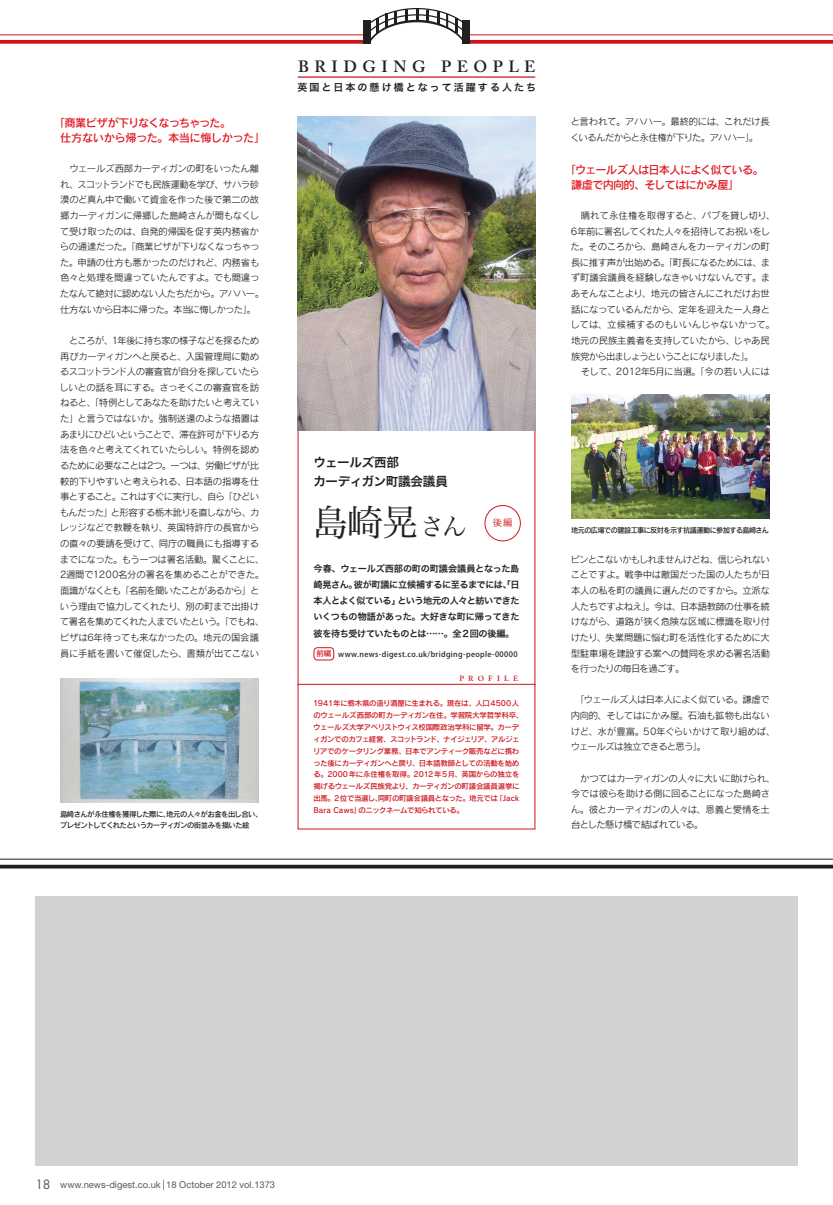
<style>
.page{position:relative;width:833px;height:1205px;background:#fff}
.page>*{position:absolute;margin:0;border:0;box-sizing:border-box;transform-origin:0 0}
.ノーマル{font:36.25px "Hira Min Pro W3";color:#231f20}
.t1{font:600 16.25px "Adobe Caslon Pro";letter-spacing:.335em;color:#231f20}
.ノーマル-2{font:12.5px "Hira Kaku Pro N W6";letter-spacing:-.025em;color:#231f20}
.t2{font:12.5px "Futura";color:#57585a}
.interviewer{font:11.25px "Rodin CID DB";letter-spacing:-.065em;color:#e21a21}
.interviewer-2{font:11.25px "Rodin CID DB";letter-spacing:-.045em;color:#e21a21}
.interviewer-3{font:11.25px "Rodin CID DB";letter-spacing:-.09em;color:#e21a21}
.t3{font:10px "Hira Kaku Pro N W6";letter-spacing:.205em;color:#231f20}
.body{font:9.38px/15.6px "Rodin CID M";letter-spacing:-.04em;color:#231f20}
.t4{font:9.38px "Helvetica Neue";color:#57585a}
.body-2{font:9.38px "Rodin CID M";letter-spacing:-.02em;color:#231f20}
.t5{font:9.38px "Hira Kaku Pro N W3";color:#cd151d}
.ノーマル-3{font:9.12px/16.2px "Hira Kaku Pro W6";letter-spacing:-.035em;color:#231f20;text-align:justify}
.t6{font:7.5px/11.9px "Rodin CID DB";letter-spacing:-.045em;color:#cd151d}
.t7{font:7.5px/10.6px "Rodin CID DB";letter-spacing:-.07em;color:#231f20}
.t8{font:500 7.5px "Koz Go Pro";letter-spacing:.05em;color:#231f20}
.t9{font:7.5px "Rodin CID DB";letter-spacing:-.07em;color:#231f20;scale:.95 1}
.t10{font:600 7.5px "Adobe Caslon Pro";letter-spacing:.55em;color:#cd151d}
.t11{font:500 7.5px "Koz Go Pro";color:#cd151d}
.s1{font-size:25px}
</style>
<div class="page">
<svg style="left:0;top:40px;width:833px;height:4px;background:#d0252c"></svg>
<hr style="left:0;top:35px;width:833px;height:1px;background:#cd151d">
<hr style="left:0;top:859px;width:833px;height:1px;background:#231f20">
<div style="left:35px;top:896px;width:762px;height:270px;background:#d1d2d4"></div>
<div style="left:364px;top:20px;width:7px;height:24px;background:#231f20"></div>
<div style="left:463px;top:20px;width:7px;height:24px;background:#231f20"></div>
<svg style="left:371px;top:8px;width:92px;height:36px"></svg>
<hr style="left:455px;top:18px;width:3px;height:15px;background:#231f20">
<div style="left:484px;top:505px;width:36px;height:36px;border:1px solid #cd151d;border-radius:50%"></div>
<hr style="left:298px;top:76px;width:237px;height:2px;background:#cd151d">
<img style="left:60px;top:679px;width:199px;height:124px">
<img style="left:571px;top:395px;width:198px;height:124px">
<hr style="left:0;top:865px;width:833px;height:3px;background:#231f20">
<hr style="left:298px;top:431px;width:1px;height:254px;background:#cd151d">
<hr style="left:534px;top:431px;width:1px;height:254px;background:#cd151d">
<img style="left:298px;top:117px;width:237px;height:313px">
<div style="left:298px;top:684px;width:237px;height:145px;border:1px solid #cd151d"></div>
<div style="left:314px;top:647px;width:20px;height:13px;border:1px solid #cd151d;border-radius:4px"></div>
<p class="interviewer-3" style="left:54px;top:115px;width:179px">「商業ビザが下りなくなっちゃった。</p>
<p class="interviewer-2" style="left:60px;top:131px;width:207px">仕方ないから帰った。本当に悔しかった」</p>
<p class="body" style="left:60px;top:160px;width:206px">　ウェールズ西部カーディガンの町をいったん離れ、スコットランドでも民族運動を学び、サハラ砂漠のど真ん中で働いて資金を作った後で第二の故郷カーディガンに帰郷した島崎さんが間もなくして受け取ったのは、自発的帰国を促す英内務省からの通達だった。「商業ビザが下りなくなっちゃった。申請の仕方も悪かったのだけれど、内務省も色々と処理を間違っていたんですよ。でも間違ったなんて絶対に認めない人たちだから。アハハー。仕方ないから日本に帰った。本当に悔しかった」。</p>
<p class="body" style="left:60px;top:332px;width:206px">　ところが、1年後に持ち家の様子などを探るため再びカーディガンへと戻ると、入国管理局に勤めるスコットランド人の審査官が自分を探していたらしいとの話を耳にする。さっそくこの審査官を訪ねると、「特例としてあなたを助けたいと考えていた」と言うではないか。強制送還のような措置はあまりにひどいということで、滞在許可が下りる方法を色々と考えてくれていたらしい。特例を認めるために必要なことは2つ。一つは、労働ビザが比較的下りやすいと考えられる、日本語の指導を仕事とすること。これはすぐに実行し、自ら「ひどいもんだった」と形容する栃木訛りを直しながら、カレッジなどで教鞭を執り、英国特許庁の長官からの直々の要請を受けて、同庁の職員にも指導するまでになった。もう一つは署名活動。驚くことに、<br>2週間で1200名分の署名を集めることができた。面識がなくとも「名前を聞いたことがあるから」という理由で協力してくれたり、別の町まで出掛けて署名を集めてくれた人までいたという。「でもね、ビザは6年待っても来なかったの。地元の国会議員に手紙を書いて催促したら、書類が出てこない</p>
<p class="t7" style="left:60px;top:809px;width:204px">島崎さんが永住権を獲得した際に、地元の人々がお金を出し合い、プレゼントしてくれたというカーディガンの街並みを描いた絵</p>
<p class="t1" style="left:298px;top:56px;width:239px">BRIDGING PEOPLE</p>
<p class="t3" style="left:297px;top:78px;width:240px">英国と日本の懸け橋となって活躍する人たち</p>
<p class="ノーマル-2" style="left:313px;top:451px;width:87px">ウェールズ西部</p>
<p class="ノーマル-2" style="left:313px;top:470px;width:136px">カーディガン町議会議員</p>
<p class="ノーマル" style="left:312px;top:491px;width:157px">島崎晃<span class="s1">さん</span></p>
<p class="t5" style="left:493px;top:514px;width:21px">後編</p>
<p class="ノーマル-3" style="left:313px;top:559px;width:208px">今春、ウェールズ西部の町の町議会議員となった島崎晃さん。彼が町議に立候補するに至るまでには、「日本人とよく似ている」という地元の人々と紡いできたいくつもの物語があった。大好きな町に帰ってきた彼を待ち受けていたものとは……。全2回の後編。</p>
<p class="t11" style="left:316px;top:649px;width:16px">前編</p>
<p class="t8" style="left:338px;top:649px;width:181px">www.news-digest.co.uk/bridging-people-00000</p>
<p class="t10" style="left:459px;top:674px;width:60px">PROFILE</p>
<p class="t6" style="left:313px;top:697px;width:212px">1941年に栃木県の造り酒屋に生まれる。現在は、人口4500人のウェールズ西部の町カーディガン在住。学習院大学哲学科卒、ウェールズ大学アベリストウィス校国際政治学科に留学。カーディガンでのカフェ経営、スコットランド、ナイジェリア、アルジェリアでのケータリング業務、日本でアンティーク販売などに携わった後にカーディガンへと戻り、日本語教師としての活動を始める。2000年に永住権を取得。2012年5月、英国からの独立を掲げるウェールズ民族党より、カーディガンの町議会議員選挙に出馬。2位で当選し、同町の町議会議員となった。地元では「Jack Bara Caws」のニックネームで知られている。</p>
<p class="body" style="left:570px;top:114px;width:201px">と言われて。アハハー。最終的には、これだけ長くいるんだからと永住権が下りた。アハハー」。</p>
<p class="interviewer" style="left:565px;top:162px;width:200px">「ウェールズ人は日本人によく似ている。</p>
<p class="interviewer" style="left:571px;top:178px;width:170px">謙虚で内向的、そしてはにかみ屋」</p>
<p class="body" style="left:570px;top:207px;width:206px">　晴れて永住権を取得すると、パブを貸し切り、<br>6年前に署名してくれた人々を招待してお祝いをした。そのころから、島崎さんをカーディガンの町長に推す声が出始める。「町長になるためには、まず町議会議員を経験しなきゃいけないんです。まあそんなことより、地元の皆さんにこれだけお世話になっているんだから、定年を迎えた一人身としては、立候補するのもいいんじゃないかって。地元の民族主義者を支持していたから、じゃあ民族党から出ましょうということになりました」。</p>
<p class="body-2" style="left:571px;top:366px;width:200px">　そして、2012年5月に当選。「今の若い人には</p>
<p class="t9" style="left:571px;top:525px;width:210px">地元の広場での建設工事に反対を示す抗議運動に参加する島崎さん</p>
<p class="body" style="left:570px;top:551px;width:201px;text-align:justify">ピンとこないかもしれませんけどね、信じられないことですよ。戦争中は敵国だった国の人たちが日本人の私を町の議員に選んだのですから。立派な人たちですよねえ」。今は、日本語教師の仕事を続けながら、道路が狭く危険な区域に標識を取り付けたり、失業問題に悩む町を活性化するために大型駐車場を建設する案への賛同を求める署名活動を行ったりの毎日を過ごす。</p>
<p class="body" style="left:571px;top:692px;width:206px">　「ウェールズ人は日本人によく似ている。謙虚で内向的、そしてはにかみ屋。石油も鉱物も出ないけど、水が豊富。50年ぐらいかけて取り組めば、ウェールズは独立できると思う」。</p>
<p class="body" style="left:571px;top:770px;width:206px">　かつてはカーディガンの人々に大いに助けられ、今では彼らを助ける側に回ることになった島崎さん。彼とカーディガンの人々は、恩義と愛情を土台とした懸け橋で結ばれている。</p>
<p class="t2" style="left:35px;top:1176px;width:17px">18</p>
<p class="t4" style="left:60px;top:1179px;width:216px">www.news-digest.co.uk 18 October 2012 vol.1373</p>
</div>
